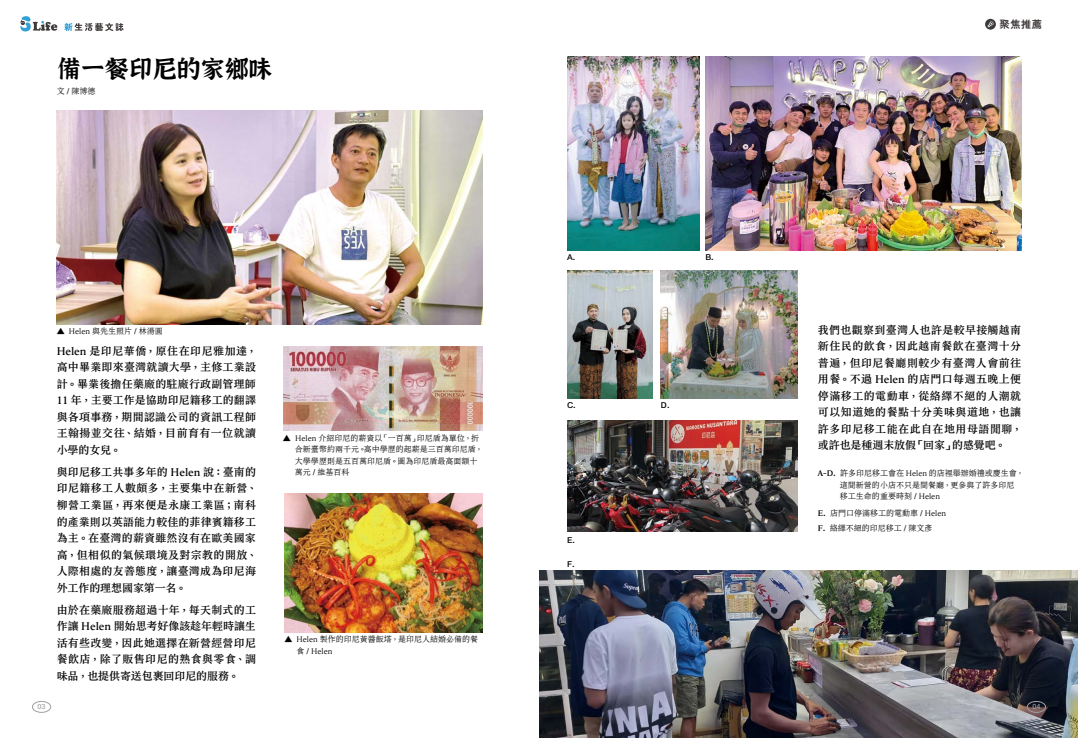
<style>
.page{position:relative;width:1078px;height:738px;background:#fff}
.page>*{position:absolute;margin:0;border:0;box-sizing:border-box;transform-origin:0 0}
.t1{font:24px "Awkward Kai";color:#000}
.t2{font:700 11px/16.5px "ARSY Song PB5 HK Text H46";letter-spacing:.02em;color:#000;text-align:justify}
.t3{font:700 10.2px "Zen Maru Gothic";color:#3e3a39}
.t4{font:500 8px/11.5px "ARSY Song PB5 HK Text H46";color:#000}
.t5{font:8px "ARUD Jing Xi Hei E1 B5 HK EB";color:#000}
.t6{font:700 7px "ARUD Jing Xi Hei E1 B5 HK";color:#9fa0a0}
.s1{font-family:"ARSY Song PB5 HK Text H46 EB";font-weight:400}
</style>
<div class="page">
<img style="left:57px;top:111px;width:425px;height:213px">
<img style="left:705px;top:57px;width:315px;height:193px">
<img style="left:567px;top:57px;width:132px;height:193px">
<img style="left:284px;top:493px;width:198px;height:138px">
<img style="left:567px;top:420px;width:230px;height:111px">
<img style="left:660px;top:270px;width:137px;height:128px">
<img style="left:283px;top:346px;width:199px;height:84px">
<img style="left:539px;top:570px;width:538px;height:167px">
<img style="left:567px;top:270px;width:85px;height:128px">
<div style="left:32px;top:700px;width:19px;height:12px;border:1px solid #9fa0a0;border-radius:50%"></div>
<div style="left:1026px;top:700px;width:19px;height:12px;border:1px solid #9fa0a0;border-radius:50%"></div>
<svg style="left:20px;top:16px;width:37px;height:15px"></svg>
<svg style="left:64px;top:23px;width:59px;height:8px"></svg>
<svg style="left:984px;top:19px;width:11px;height:11px"></svg>
<svg style="left:987px;top:21px;width:6px;height:6px"></svg>
<h1 class="t1" style="left:57px;top:57px;width:217px">備一餐印尼的家鄉味</h1>
<p class="t4" style="left:57px;top:86px;width:40px">文 / 陳博德</p>
<p class="t4" style="left:57px;top:325px;width:108px">▲ Helen 與先生照片 / 林湯圓</p>
<p class="t2" style="left:57px;top:342px;width:201px">Helen 是印尼華僑，原住在印尼雅加達，高中畢業即來臺灣就讀大學，主修工業設計。畢業後擔任藥廠的駐廠行政副管理師11 年，主要工作是協助印尼籍移工的翻譯與各項事務，期間認識公司的資訊工程師王翰揚並交往、結婚，目前育有一位就讀小學的女兒。</p>
<p class="t2" style="left:57px;top:463px;width:201px">與印尼移工共事多年的 Helen 說：臺南的印尼籍移工人數頗多，主要集中在新營、柳營工業區，再來便是永康工業區；南科的產業則以英語能力較佳的菲律賓籍移工為主。在臺灣的薪資雖然沒有在歐美國家高，但相似的氣候環境及對宗教的開放、人際相處的友善態度，讓臺灣成為印尼海外工作的理想國家第一名。</p>
<p class="t2" style="left:57px;top:601px;width:201px">由於在藥廠服務超過十年，每天制式的工作讓 Helen 開始思考好像該趁年輕時讓生活有些改變，因此她選擇在新營經營印尼餐飲店，除了販售印尼的熟食與零食、調味品，也提供寄送包裹回印尼的服務。</p>
<p class="t4" style="left:295px;top:432px;width:189px;text-indent:-12px">▲ Helen 介紹印尼的薪資以「一百萬」印尼盾為單位，折合新臺幣約兩千元。高中學歷的起薪是三百萬印尼盾，大學學歷則是五百萬印尼盾。圖為印尼盾最高面額十萬元 / 維基百科</p>
<p class="t4" style="left:296px;top:633px;width:183px;text-indent:-12px">▲ Helen 製作的印尼黃醬飯塔，是印尼人結婚必備的餐食 / Helen</p>
<p class="t5" style="left:567px;top:252px;width:10px">A.</p>
<p class="t5" style="left:705px;top:252px;width:10px">B.</p>
<p class="t5" style="left:567px;top:400px;width:10px">C.</p>
<p class="t5" style="left:660px;top:400px;width:10px">D.</p>
<p class="t5" style="left:567px;top:535px;width:9px">E.</p>
<p class="t5" style="left:567px;top:558px;width:9px">F.</p>
<p class="t3" style="left:999px;top:18px;width:44px">聚焦推薦</p>
<p class="t2" style="left:817px;top:321px;width:205px">我們也觀察到臺灣人也許是較早接觸越南新住民的飲食，因此越南餐飲在臺灣十分普遍，但印尼餐廳則較少有臺灣人會前往用餐。不過 Helen 的店門口每週五晚上便停滿移工的電動車，從絡繹不絕的人潮就可以知道她的餐點十分美味與道地，也讓許多印尼移工能在此自在地用母語閒聊，或許也是種週末放假「回家」的感覺吧。</p>
<p class="t4" style="left:839px;top:467px;width:185px;text-indent:-22px"><span class="s1">A-D.</span> 許多印尼移工會在 Helen 的店裡舉辦婚禮或慶生會，這間新營的小店不只是間餐廳，更參與了許多印尼移工生命的重要時刻 / Helen</p>
<p class="t4" style="left:817px;top:505px;width:130px;line-height:15px"><span class="s1">E.</span> 店門口停滿移工的電動車 / Helen<br><span class="s1">F.</span> 絡繹不絕的印尼移工 / 陳文彥</p>
<p class="t6" style="left:37px;top:702px;width:10px">03</p>
<p class="t6" style="left:1032px;top:702px;width:10px">04</p>
</div>
